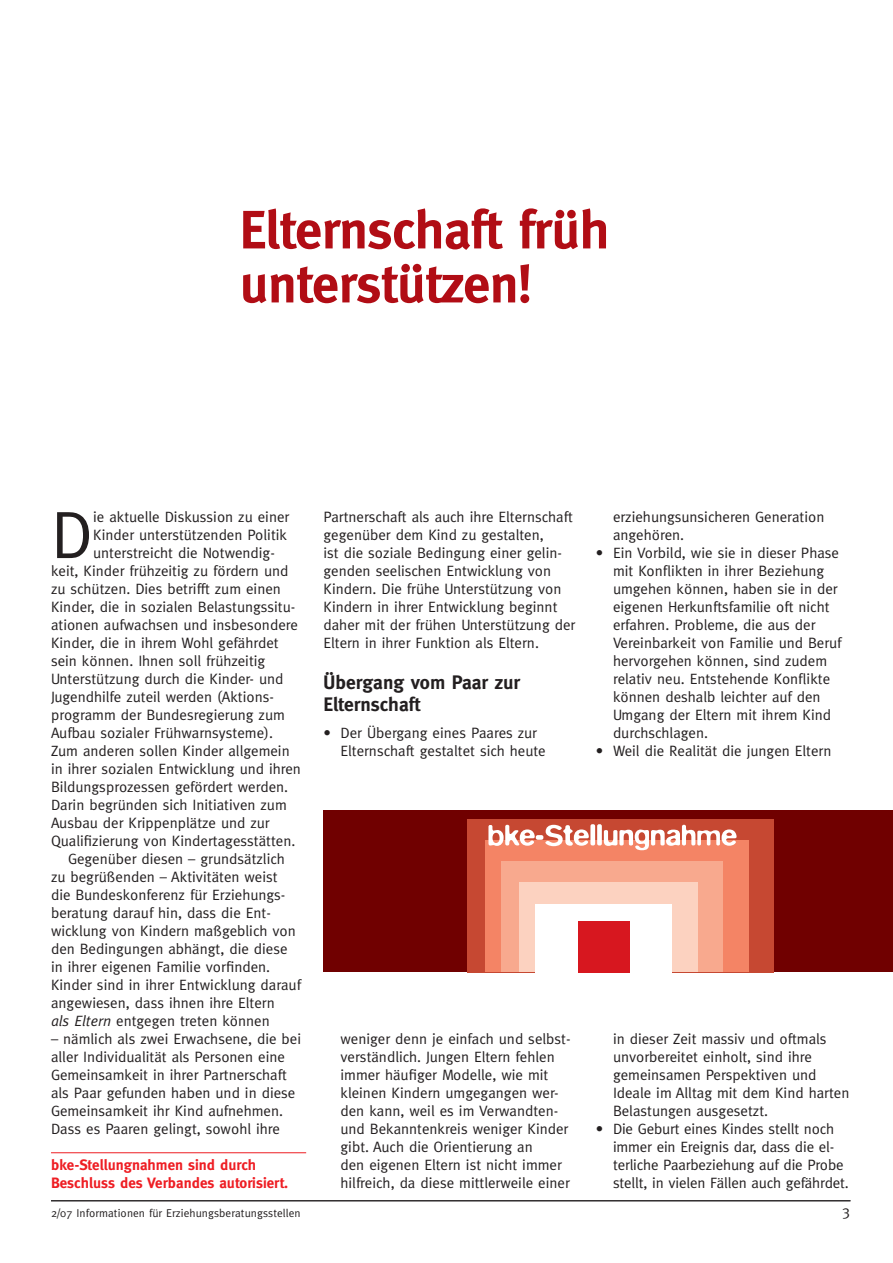
<style>
.page{position:relative;width:893px;height:1263px;background:#fff}
.page>*{position:absolute;margin:0;border:0;box-sizing:border-box;transform-origin:0 0}
.t1{font:67.5px "Meta";color:#231f20}
.t2{font:700 54px/54px "Meta";letter-spacing:-.01em;color:#b10d15}
.t3{font:700 19.5px/22.5px "Meta";color:#231f20}
.t4{font:15px/18px "Meta";color:#231f20}
.t5{font:700 15px/18px "Meta";color:#ee1d23}
.t6{font:11.4px "Meta";letter-spacing:.005em;color:#231f20}
.s1{font-style:italic}
</style>
<div class="page">
<hr style="left:51px;top:1200px;width:799px;height:1px;background:#231f20">
<hr style="left:51px;top:1152px;width:255px;height:1px;background:#ee1d23">
<div style="left:323px;top:810px;width:570px;height:162px;background:#700000"></div>
<div style="left:468px;top:819px;width:306px;height:153px;background:#c64832"></div>
<div style="left:485px;top:840px;width:263px;height:132px;background:#f48465"></div>
<div style="left:502px;top:861px;width:221px;height:111px;background:#f8a98e"></div>
<div style="left:519px;top:883px;width:178px;height:89px;background:#fcd2c0"></div>
<div style="left:536px;top:904px;width:136px;height:68px;background:#fff"></div>
<div style="left:578px;top:921px;width:51px;height:51px;background:#d7171f"></div>
<svg style="left:488px;top:824px;width:249px;height:26px"></svg>
<h2 class="t2" style="left:240px;top:202px;width:371px">Elternschaft früh unterstützen!</h2>
<h1 class="t1" style="left:51px;top:496px;width:44px">D</h1>
<p class="t4" style="left:93px;top:508px;width:198px">ie aktuelle Diskussion zu einer</p>
<p class="t4" style="left:93px;top:526px;width:195px">Kinder unterstützenden Politik</p>
<p class="t4" style="left:93px;top:544px;width:183px">unterstreicht die Notwendig-</p>
<p class="t4" style="left:51px;top:562px;width:239px">keit, Kinder frühzeitig zu fördern und</p>
<p class="t4" style="left:51px;top:580px;width:231px">zu schützen. Dies betrifft zum einen</p>
<p class="t4" style="left:51px;top:598px;width:246px">Kinder, die in sozialen Belastungssitu-</p>
<p class="t4" style="left:51px;top:616px;width:248px">ationen aufwachsen und insbesondere</p>
<p class="t4" style="left:51px;top:634px;width:229px">Kinder, die in ihrem Wohl gefährdet</p>
<p class="t4" style="left:51px;top:652px;width:216px">sein können. Ihnen soll frühzeitig</p>
<p class="t4" style="left:51px;top:670px;width:234px">Unterstützung durch die Kinder- und</p>
<p class="t4" style="left:51px;top:688px;width:224px">Jugendhilfe zuteil werden (Aktions-</p>
<p class="t4" style="left:51px;top:706px;width:235px">programm der Bundesregierung zum</p>
<p class="t4" style="left:51px;top:724px;width:223px">Aufbau sozialer Frühwarnsysteme).</p>
<p class="t4" style="left:51px;top:742px;width:240px">Zum anderen sollen Kinder allgemein</p>
<p class="t4" style="left:51px;top:760px;width:251px">in ihrer sozialen Entwicklung und ihren</p>
<p class="t4" style="left:51px;top:778px;width:239px">Bildungsprozessen gefördert werden.</p>
<p class="t4" style="left:51px;top:796px;width:237px">Darin begründen sich Initiativen zum</p>
<p class="t4" style="left:51px;top:814px;width:220px">Ausbau der Krippenplätze und zur</p>
<p class="t4" style="left:51px;top:832px;width:246px">Qualifizierung von Kindertagesstätten.</p>
<p class="t4" style="left:68px;top:850px;width:218px">Gegenüber diesen – grundsätzlich</p>
<p class="t4" style="left:51px;top:868px;width:228px">zu begrüßenden – Aktivitäten weist</p>
<p class="t4" style="left:51px;top:886px;width:236px">die Bundeskonferenz für Erziehungs-</p>
<p class="t4" style="left:51px;top:904px;width:221px">beratung darauf hin, dass die Ent-</p>
<p class="t4" style="left:51px;top:922px;width:246px">wicklung von Kindern maßgeblich von</p>
<p class="t4" style="left:51px;top:940px;width:238px">den Bedingungen abhängt, die diese</p>
<p class="t4" style="left:51px;top:958px;width:221px">in ihrer eigenen Familie vorfinden.</p>
<p class="t4" style="left:51px;top:976px;width:251px">Kinder sind in ihrer Entwicklung darauf</p>
<p class="t4" style="left:51px;top:994px;width:225px">angewiesen, dass ihnen ihre Eltern</p>
<p class="t4" style="left:51px;top:1012px;width:220px"><span class="s1">als Eltern</span> entgegen treten können</p>
<p class="t4" style="left:51px;top:1030px;width:252px">– nämlich als zwei Erwachsene, die bei aller Individualität als Personen eine Gemeinsamkeit in ihrer Partnerschaft als Paar gefunden haben und in diese Gemeinsamkeit ihr Kind aufnehmen.<br>Dass es Paaren gelingt, sowohl ihre</p>
<p class="t5" style="left:51px;top:1156px;width:239px">bke-Stellungnahmen sind durch<br>Beschluss des Verbandes autorisiert.</p>
<p class="t6" style="left:51px;top:1206px;width:251px">2/07 Informationen für Erziehungsberatungsstellen</p>
<p class="t4" style="left:323px;top:508px;width:253px">Partnerschaft als auch ihre Elternschaft gegenüber dem Kind zu gestalten,<br>ist die soziale Bedingung einer gelin&shy;genden seelischen Entwicklung von Kindern. Die frühe Unterstützung von Kindern in ihrer Entwicklung beginnt daher mit der frühen Unterstützung der Eltern in ihrer Funktion als Eltern.</p>
<h3 class="t3" style="left:323px;top:670px;width:198px">Übergang vom Paar zur<br>Elternschaft</h3>
<p class="t4" style="left:340px;top:724px;width:207px;text-indent:-17px">• Der Übergang eines Paares zur<br>Elternschaft gestaltet sich heute</p>
<p class="t4" style="left:613px;top:508px;width:213px">erziehungsunsicheren Generation angehören.</p>
<p class="t4" style="left:613px;top:544px;width:230px;text-indent:-17px">• Ein Vorbild, wie sie in dieser Phase mit Konflikten in ihrer Beziehung umgehen können, haben sie in der eigenen Herkunftsfamilie oft nicht erfahren. Probleme, die aus der<br>Vereinbarkeit von Familie und Beruf hervorgehen können, sind zudem relativ neu. Entstehende Konflikte können deshalb leichter auf den<br>Umgang der Eltern mit ihrem Kind durchschlagen.</p>
<p class="t4" style="left:596px;top:742px;width:237px">• Weil die Realität die jungen Eltern</p>
<p class="t4" style="left:340px;top:1030px;width:232px">weniger denn je einfach und selbst&shy;verständlich. Jungen Eltern fehlen immer häufiger Modelle, wie mit kleinen Kindern umgegangen wer&shy;den kann, weil es im Verwandten&shy;und Bekanntenkreis weniger Kinder gibt. Auch die Orientierung an<br>den eigenen Eltern ist nicht immer hilfreich, da diese mittlerweile einer</p>
<p class="t4" style="left:613px;top:1030px;width:238px">in dieser Zeit massiv und oftmals unvorbereitet einholt, sind ihre gemeinsamen Perspektiven und<br>Ideale im Alltag mit dem Kind harten<br>Belastungen ausgesetzt.</p>
<p class="t4" style="left:613px;top:1120px;width:237px;text-indent:-17px">• Die Geburt eines Kindes stellt noch immer ein Ereignis dar, dass die el&shy;terliche Paarbeziehung auf die Probe stellt, in vielen Fällen auch gefährdet.</p>
<p class="t4" style="left:842px;top:1202px;width:10px">3</p>
</div>
